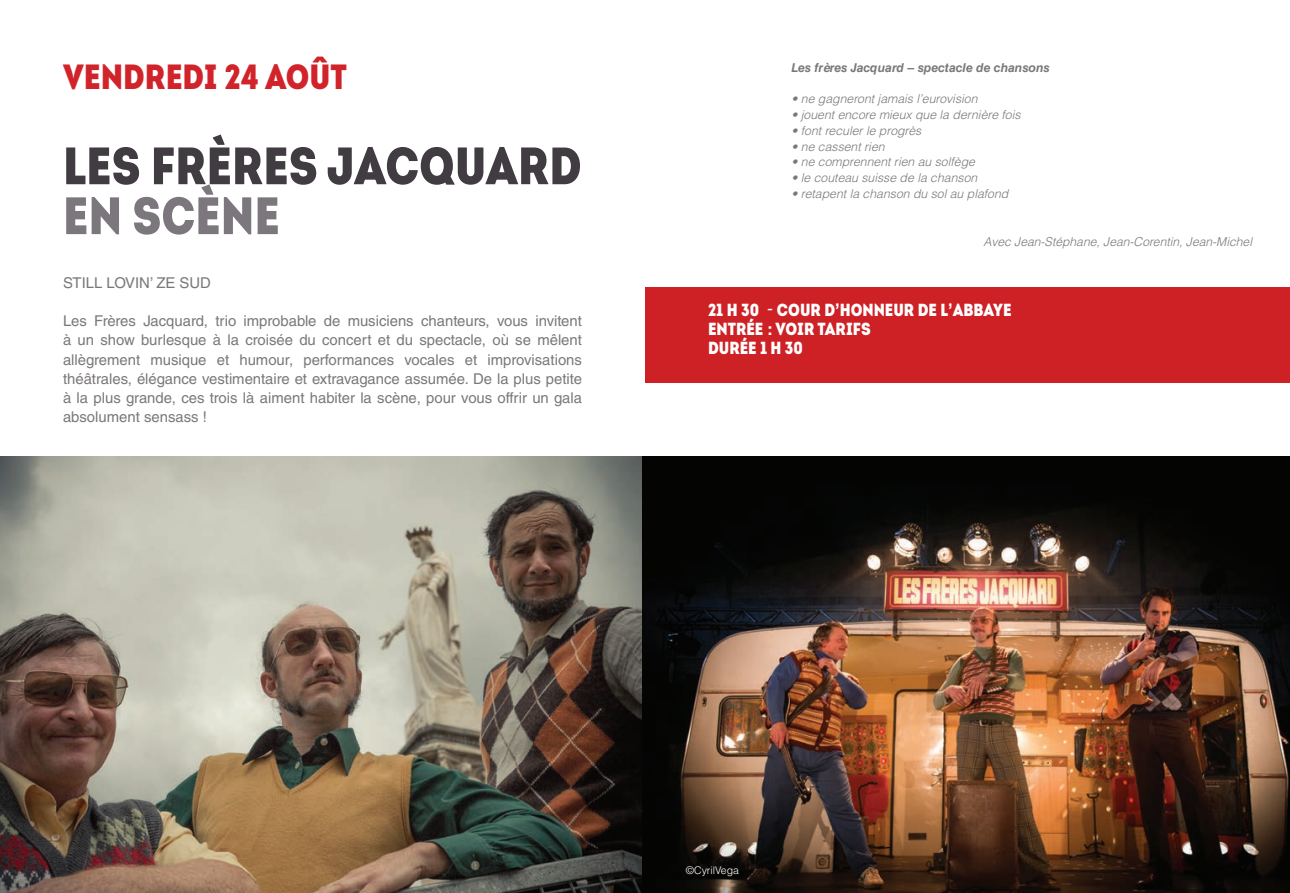
<style>
.page{position:relative;width:1290px;height:893px;background:#fff}
.page>*{position:absolute;margin:0;border:0;box-sizing:border-box;transform-origin:0 0}
.t1{font:52.5px "Intro Cond Black Free";color:#413b42}
.t2{font:52.5px "Intro Cond Black Free";color:#7b777c}
.t3{font:35px "Intro Cond Black Free";color:#d1232a}
.t4{font:17.5px/19.2px "Intro Cond Black Free";color:#fff}
.t5{font:14.88px/19.2px "Helvetica LT Std";color:#7b777c;text-align:justify}
.t6{font:italic 300 12.25px "Helvetica LT Std";color:#7b777c}
.t7{font:italic 700 12.25px "Helvetica LT Std";color:#7b777c}
.t8{font:300 10.5px "Helvetica LT Std";color:#fff}
.s1{font-family:"Minion Pro";font-weight:700;font-stretch:condensed;font-size:19.25px}
.s2{font-family:"Helvetica Neue";font-weight:700;font-stretch:condensed}
.s3{font-family:"Helvetica";font-weight:700}
</style>
<div class="page">
<div style="left:645px;top:287px;width:645px;height:96px;background:#ce2126"></div>
<img style="left:0;top:456px;width:642px;height:437px">
<img style="left:642px;top:456px;width:648px;height:437px">
<h2 class="t3" style="left:63px;top:53px;width:285px">VENDREDI 24 AOÛT</h2>
<p class="t7" style="left:791px;top:60px;width:260px">Les frères Jacquard – spectacle de chansons</p>
<p class="t6" style="left:791px;top:91px;width:188px">• ne gagneront jamais l’eurovision</p>
<p class="t6" style="left:791px;top:107px;width:231px">• jouent encore mieux que la dernière fois</p>
<p class="t6" style="left:791px;top:123px;width:132px">• font reculer le progrès</p>
<p class="t6" style="left:791px;top:139px;width:95px">• ne cassent rien</p>
<p class="t6" style="left:791px;top:154px;width:185px">• ne comprennent rien au solfège</p>
<p class="t6" style="left:791px;top:170px;width:187px">• le couteau suisse de la chanson</p>
<p class="t6" style="left:791px;top:186px;width:218px">• retapent la chanson du sol au plafond</p>
<h1 class="t1" style="left:63px;top:130px;width:520px">LES FRÈRES JACQUARD</h1>
<h1 class="t2" style="left:63px;top:180px;width:218px">EN SCÈNE</h1>
<p class="t5" style="left:63px;top:273px;width:18px">Still</p>
<p class="t5" style="left:107px;top:273px;width:12px">Lovin</p>
<p class="t5" style="left:150px;top:273px;width:51px">’ Ze Sud</p>
<p class="t5" style="left:63px;top:311px;width:520px">Les Frères Jacquard, trio improbable de musiciens chanteurs, vous invitent à un show burlesque à la croisée du concert et du spectacle, où se mêlent allègrement musique et humour, performances vocales et improvisations théâtrales, élégance vestimentaire et extravagance assumée. De la plus petite à la plus grande, ces trois là aiment habiter la scène, pour vous offrir un gala absolument sensass !</p>
<p class="t6" style="left:983px;top:234px;width:270px">Avec Jean-Stéphane, Jean-Corentin, Jean-Michel</p>
<p class="t4" style="left:708px;top:300px;width:305px">21 H 30 <span class="s1">-</span> COUR D<span class="s2">’</span>HONNEUR DE L<span class="s2">’</span>ABBAYE<br>ENTRÉE</p>
<p class="t4" style="left:767px;top:319px;width:20px"><span class="s3">:</span>VOIR</p>
<p class="t4" style="left:817px;top:319px;width:3px">TARIFS</p>
<p class="t4" style="left:708px;top:338px;width:96px">DURÉE 1 H 30</p>
<p class="t8" style="left:686px;top:864px;width:55px">©CyrilVega</p>
</div>
